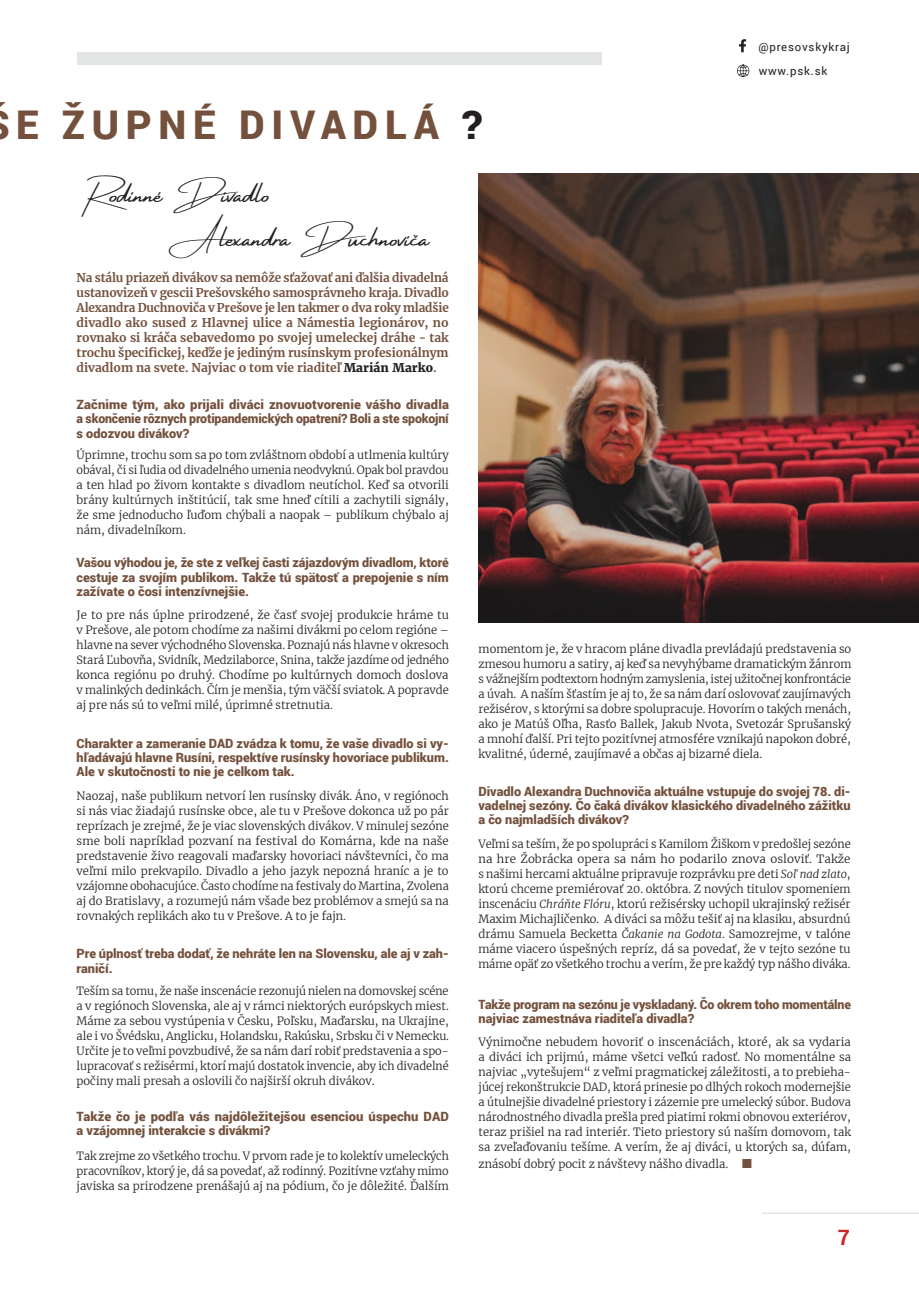
<style>
.page{position:relative;width:919px;height:1289px;background:#fff}
.page>*{position:absolute;margin:0;border:0;box-sizing:border-box;transform-origin:0 0}
.t1{font:900 39.6px "Roboto";letter-spacing:.17em;color:#74513d}
.t2{font:28.2px "Amsterdam Four ttf";color:#231f20}
.t3{font:700 21.15px "Roboto";color:#ce242a}
.t4{font:18.75px "Amsterdam Four ttf";color:#231f20}
.t5{font:900 12.75px/14.2px "Roboto";color:#74513d;text-align:justify}
.t6{font:700 12px/15px "Merriweather";color:#74513d;text-align:justify}
.t7{font:11.4px/23.4px "Roboto";letter-spacing:.07em;color:#231f20}
.t8{font:300 11.25px/15px "Merriweather";color:#231f20;text-align:justify}
.s1{color:#231f20}
.s2{font-size:22.5px}
.s3{font-size:19.2px}
.s4{font-weight:800;color:#231f20}
.s5{font-style:italic}
.s6{font-family:"Arial";font-weight:700;font-size:19.5px;color:#74513d}
</style>
<div class="page">
<div style="left:77px;top:52px;width:524px;height:12px;background:#e3e4e4"></div>
<hr style="left:761px;top:1212px;width:157px;height:1px;background:#e3e4e4">
<svg style="left:739px;top:39px;width:7px;height:13px"></svg>
<svg style="left:737px;top:65px;width:12px;height:12px"></svg>
<img style="left:478px;top:173px;width:440px;height:449px">
<h1 class="t1" style="left:16px;top:96px;width:468px">E ŽUPNÉ DIVADLÁ <span class="s1">?</span></h1>
<h2 class="t2" style="left:86px;top:178px;width:185px"><span class="s2">R</span>odinné <span class="s3">D</span>ivadlo</h2>
<h2 class="t2" style="left:183px;top:223px;width:248px"><span class="s3">A</span>lexandra <span class="s3">D</span>uchnovica</h2>
<h3 class="t4" style="left:413px;top:242px;width:8px">ˇ</h3>
<p class="t6" style="left:77px;top:270px;width:374px">Na stálu priazeň divákov sa nemôže sťažovať ani ďalšia divadelná ustanovizeň v gescii Prešovského samosprávneho kraja. Divadlo Alexandra Duchnoviča v Prešove je len takmer o dva roky mladšie divadlo ako sused z Hlavnej ulice a Námestia legionárov, no rovnako si kráča sebavedomo po svojej umeleckej dráhe - tak trochu špeci昀椀ckej, keďže je jediným rusínskym profesionálnym divadlom na svete. Najviac o tom vie riaditeľ <span class="s4">Marián Marko</span>.</p>
<p class="t5" style="left:77px;top:397px;width:374px">Začnime tým, ako prijali diváci znovuotvorenie vášho divadla a skončenie rôznych protipandemických opatrení? Boli a ste spokojní s odozvou divákov?</p>
<p class="t8" style="left:77px;top:447px;width:374px">Úprimne, trochu som sa po tom zvláštnom období a utlmenia kultúry obával, či si ľudia od divadelného umenia neodvyknú. Opak bol pravdou a ten hlad po živom kontakte s divadlom neutíchol. Keď sa otvorili brány kultúrnych inštitúcií, tak sme hneď cítili a zachytili signály, že sme jednoducho ľuďom chýbali a naopak – publikum chýbalo aj nám, divadelníkom.</p>
<p class="t5" style="left:77px;top:555px;width:374px">Vašou výhodou je, že ste z veľkej časti zájazdovým divadlom, ktoré cestuje za svojím publikom. Takže tú spätosť a prepojenie s ním zažívate o čosi intenzívnejšie.</p>
<p class="t7" style="left:758px;top:36px;width:93px">@presovskykraj www.psk.sk</p>
<p class="t8" style="left:77px;top:607px;width:374px">Je to pre nás úplne prirodzené, že časť svojej produkcie hráme tu v Prešove, ale potom chodíme za našimi divákmi po celom regióne – hlavne na sever východného Slovenska. Poznajú nás hlavne v okresoch Stará Ľubovňa, Svidník, Medzilaborce, Snina, takže jazdíme od jedného konca regiónu po druhý. Chodíme po kultúrnych domoch doslova v malinkých dedinkách. Čím je menšia, tým väčší sviatok. A popravde aj pre nás sú to veľmi milé, úprimné stretnutia.</p>
<p class="t5" style="left:77px;top:735px;width:374px">Charakter a zameranie DAD zvádza k tomu, že vaše divadlo si vy&shy;hľadávajú hlavne Rusíni, respektíve rusínsky hovoriace publikum.<br>Ale v skutočnosti to nie je celkom tak.</p>
<p class="t8" style="left:77px;top:787px;width:374px">Naozaj, naše publikum netvorí len rusínsky divák. Áno, v regiónoch si nás viac žiadajú rusínske obce, ale tu v Prešove dokonca už po pár reprízach je zrejmé, že je viac slovenských divákov. V minulej sezóne sme boli napríklad pozvaní na festival do Komárna, kde na naše predstavenie živo reagovali maďarsky hovoriaci návštevníci, čo ma veľmi milo prekvapilo. Divadlo a jeho jazyk nepozná hraníc a je to vzájomne obohacujúce. Často chodíme na festivaly do Martina, Zvolena aj do Bratislavy, a rozumejú nám všade bez problémov a smejú sa na rovnakých replikách ako tu v Prešove. A to je fajn.</p>
<p class="t5" style="left:77px;top:946px;width:374px">Pre úplnosť treba dodať, že nehráte len na Slovensku, ale aj v zah&shy;raničí.</p>
<p class="t8" style="left:77px;top:982px;width:374px">Teším sa tomu, že naše inscenácie rezonujú nielen na domovskej scéne a v regiónoch Slovenska, ale aj v rámci niektorých európskych miest.<br>Máme za sebou vystúpenia v Česku, Poľsku, Maďarsku, na Ukrajine, ale i vo Švédsku, Anglicku, Holandsku, Rakúsku, Srbsku či v Nemecku.<br>Určite je to veľmi povzbudivé, že sa nám darí robiť predstavenia a spo&shy;lupracovať s režisérmi, ktorí majú dostatok invencie, aby ich divadelné počiny mali presah a oslovili čo najširší okruh divákov.</p>
<p class="t5" style="left:77px;top:1108px;width:374px">Takže čo je podľa vás najdôležitejšou esenciou úspechu DAD a vzájomnej interakcie s divákmi?</p>
<p class="t8" style="left:77px;top:1148px;width:374px">Tak zrejme zo všetkého trochu. V prvom rade je to kolektív umeleckých pracovníkov, ktorý je, dá sa povedať, až rodinný. Pozitívne vzťahy mimo javiska sa prirodzene prenášajú aj na pódium, čo je dôležité. Ďalším</p>
<p class="t8" style="left:478px;top:640px;width:374px">momentom je, že v hracom pláne divadla prevládajú predstavenia so zmesou humoru a satiry, aj keď sa nevyhýbame dramatickým žánrom s vážnejším podtextom hodným zamyslenia, istej užitočnej konfrontácie a úvah. A naším šťastím je aj to, že sa nám darí oslovovať zaujímavých režisérov, s ktorými sa dobre spolupracuje. Hovorím o takých menách, ako je Matúš Oľha, Rasťo Ballek, Jakub Nvota, Svetozár Sprušanský a mnohí ďalší. Pri tejto pozitívnej atmosfére vznikajú napokon dobré, kvalitné, úderné, zaujímavé a občas aj bizarné diela.</p>
<p class="t5" style="left:478px;top:783px;width:374px">Divadlo Alexandra Duchnoviča aktuálne vstupuje do svojej 78. di&shy;vadelnej sezóny. Čo čaká divákov klasického divadelného zážitku a čo najmladších divákov?</p>
<p class="t8" style="left:478px;top:836px;width:374px">Veľmi sa teším, že po spolupráci s Kamilom Žiškom v predošlej sezóne na hre Žobrácka opera sa nám ho podarilo znova osloviť. Takže s našimi hercami aktuálne pripravuje rozprávku pre deti <span class="s5">Soľ nad zlato</span>, ktorú chceme premiérovať 20. októbra. Z nových titulov spomeniem inscenáciu <span class="s5">Chráňte Flóru</span>, ktorú režisérsky uchopil ukrajinský režisér Maxim Michajličenko. A diváci sa môžu tešiť aj na klasiku, absurdnú drámu Samuela Becketta <span class="s5">Čakanie na Godota</span>. Samozrejme, v talóne máme viacero úspešných repríz, dá sa povedať, že v tejto sezóne tu máme opäť zo všetkého trochu a verím, že pre každý typ nášho diváka.</p>
<p class="t5" style="left:478px;top:996px;width:374px">Takže program na sezónu je vyskladaný. Čo okrem toho momentálne najviac zamestnáva riaditeľa divadla?</p>
<p class="t8" style="left:478px;top:1034px;width:374px">Výnimočne nebudem hovoriť o inscenáciách, ktoré, ak sa vydaria a diváci ich prijmú, máme všetci veľkú radosť. No momentálne sa najviac „vytešujem“ z veľmi pragmatickej záležitosti, a to prebieha&shy;júcej rekonštrukcie DAD, ktorá prinesie po dlhých rokoch modernejšie a útulnejšie divadelné priestory i zázemie pre umelecký súbor. Budova národnostného divadla prešla pred piatimi rokmi obnovou exteriérov, teraz prišiel na rad interiér. Tieto priestory sú naším domovom, tak sa zveľaďovaniu tešíme. A verím, že aj diváci, u ktorých sa, dúfam,</p>
<p class="t8" style="left:478px;top:1155px;width:275px">znásobí dobrý pocit z návštevy nášho divadla. <span class="s6">■</span></p>
<h3 class="t3" style="left:837px;top:1228px;width:14px">7</h3>
</div>
